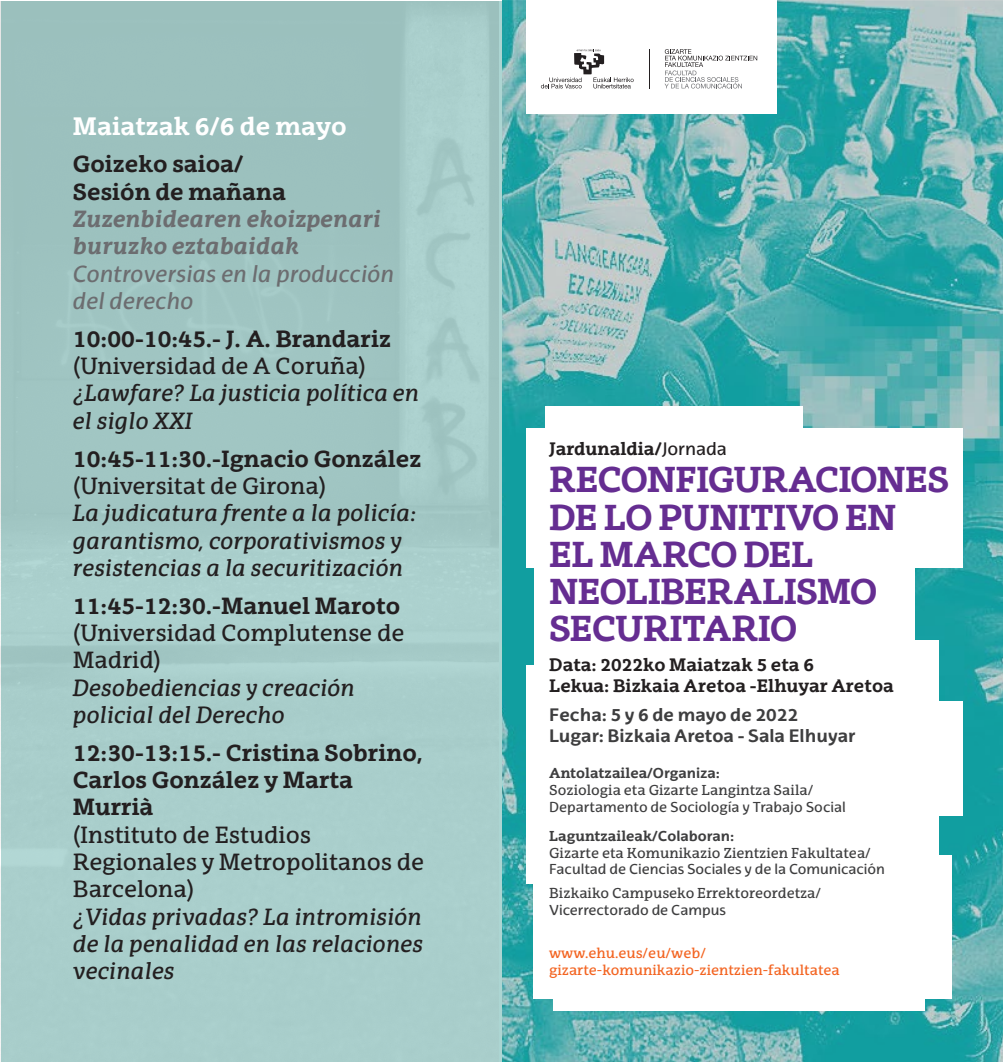
<style>
.page{position:relative;width:1003px;height:1062px;background:#fff}
.page>*{position:absolute;margin:0;border:0;box-sizing:border-box;transform-origin:0 0}
.t1{font:700 35px/37.1px "EHU Serif";letter-spacing:-.03em;color:#652d91}
.t2{font:700 24.5px "EHU Serif";color:#fff}
.t3{font:italic 22.75px/27.3px "EHU Serif";color:#231f20}
.t4{font:700 22.75px/27.3px "EHU Serif";color:#231f20}
.t5{font:22.75px/27.3px "EHU Serif";color:#231f20}
.t6{font:italic 700 22.75px/27.3px "EHU Serif";color:#6c6d70}
.t7{font:italic 22.75px/27.3px "EHU Sans";color:#6c6d70}
.t8{font:700 17.5px/21px "EHU Serif";color:#231f20}
.t9{font:700 17.5px/21px "EHU Sans";color:#3e3e3f}
.t10{font:14px/16.8px "EHU Serif";color:#3e3e3f}
.t11{font:14px "EHU Sans";color:#3e3e3f}
.t12{font:14px/16.8px "EHU Serif";color:#f36421}
.s1{font-family:"EHU Sans";font-weight:400}
.s2{font-weight:700}
.s3{font-family:"EHU Sans";font-weight:700}
</style>
<div class="page">
<img style="left:502px;top:0;width:500px;height:1062px">
<div style="left:525px;top:428px;width:436px;height:140px;background:#fff"></div>
<div style="left:533px;top:855px;width:418px;height:143px;background:#fff"></div>
<div style="left:533px;top:701px;width:428px;height:114px;background:#fff"></div>
<div style="left:533px;top:542px;width:381px;height:156px;background:#fff"></div>
<div style="left:525px;top:665px;width:210px;height:218px;background:#fff"></div>
<div style="left:553px;top:886px;width:371px;height:125px;background:#fff"></div>
<div style="left:526px;top:0;width:250px;height:113px;background:#fff"></div>
<svg style="left:664px;top:49px;width:93px;height:39px"></svg>
<svg style="left:540px;top:49px;width:93px;height:39px"></svg>
<hr style="left:648px;top:49px;width:1px;height:39px;background:#231f20">
<div style="left:665px;top:640px;width:273px;height:221px;background:#fff"></div>
<div style="left:545px;top:406px;width:257px;height:324px;background:#fff"></div>
<p class="t2" style="left:73px;top:110px;width:275px">Maiatzak 6/6 de mayo</p>
<p class="t4" style="left:73px;top:150px;width:215px">Goizeko saioa/<br>Sesión de mañana</p>
<p class="t6" style="left:73px;top:205px;width:309px">Zuzenbidearen ekoizpenari buruzko eztabaidak</p>
<p class="t7" style="left:73px;top:260px;width:322px">Controversias en la producción del derecho</p>
<p class="t4" style="left:73px;top:324px;width:319px">10:00-10:45.- J. A. Brandariz</p>
<p class="t5" style="left:73px;top:352px;width:294px">(Universidad de A Coruña)</p>
<p class="t3" style="left:73px;top:379px;width:348px">¿Lawfare? La justicia política en el siglo XXI</p>
<p class="t4" style="left:73px;top:444px;width:350px">10:45-11:30.-Ignacio González</p>
<p class="t5" style="left:73px;top:472px;width:255px">(Universitat de Girona)</p>
<p class="t3" style="left:73px;top:499px;width:345px">La judicatura frente a la policía: garantismo, corporativismos y resistencias a la securitización</p>
<p class="t4" style="left:73px;top:591px;width:329px">11:45-12:30.-Manuel Maroto</p>
<p class="t5" style="left:73px;top:619px;width:333px">(Universidad Complutense de<br>Madrid)</p>
<p class="t3" style="left:73px;top:673px;width:283px">Desobediencias y creación policial del Derecho</p>
<p class="t4" style="left:73px;top:738px;width:350px">12:30-13:15.- Cristina Sobrino,<br>Carlos González y Marta<br>Murrià</p>
<p class="t5" style="left:73px;top:820px;width:352px">(Instituto de Estudios<br>Regionales y Metropolitanos de<br>Barcelona)</p>
<p class="t3" style="left:73px;top:902px;width:352px;text-align:justify">¿Vidas privadas? La intromisión de la penalidad en las relaciones vecinales</p>
<p class="t8" style="left:549px;top:438px;width:179px">Jardunaldia/<span class="s1">Jornada</span></p>
<h1 class="t1" style="left:549px;top:460px;width:402px">RECONFIGURACIONES<br>DE LO PUNITIVO EN<br>EL MARCO DEL<br>NEOLIBERALISMO<br>SECURITARIO</h1>
<p class="t8" style="left:549px;top:653px;width:346px">Data: 2022ko Maiatzak 5 eta 6<br>Lekua: Bizkaia Aretoa -Elhuyar Aretoa</p>
<p class="t9" style="left:549px;top:704px;width:307px">Fecha: 5 y 6 de mayo de 2022<br>Lugar: Bizkaia Aretoa - Sala Elhuyar</p>
<p class="t10" style="left:549px;top:764px;width:266px"><span class="s2">Antolatzailea</span><span class="s3">/Organiza:<br></span>Soziologia eta Gizarte Langintza Saila/</p>
<p class="t11" style="left:549px;top:798px;width:298px">Departamento de Sociología y Trabajo Social</p>
<p class="t10" style="left:549px;top:827px;width:323px"><span class="s2">Laguntzaileak</span><span class="s3">/Colaboran:<br></span>Gizarte eta Komunikazio Zientzien Fakultatea/</p>
<p class="t11" style="left:549px;top:861px;width:337px">Facultad de Ciencias Sociales y de la Comunicación</p>
<p class="t10" style="left:549px;top:884px;width:273px">Bizkaiko Campuseko Errektoreordetza/</p>
<p class="t11" style="left:549px;top:901px;width:178px">Vicerrectorado de Campus</p>
<p class="t12" style="left:549px;top:944px;width:292px">www.ehu.eus/eu/web/ gizarte-komunikazio-zientzien-fakultatea</p>
</div>
